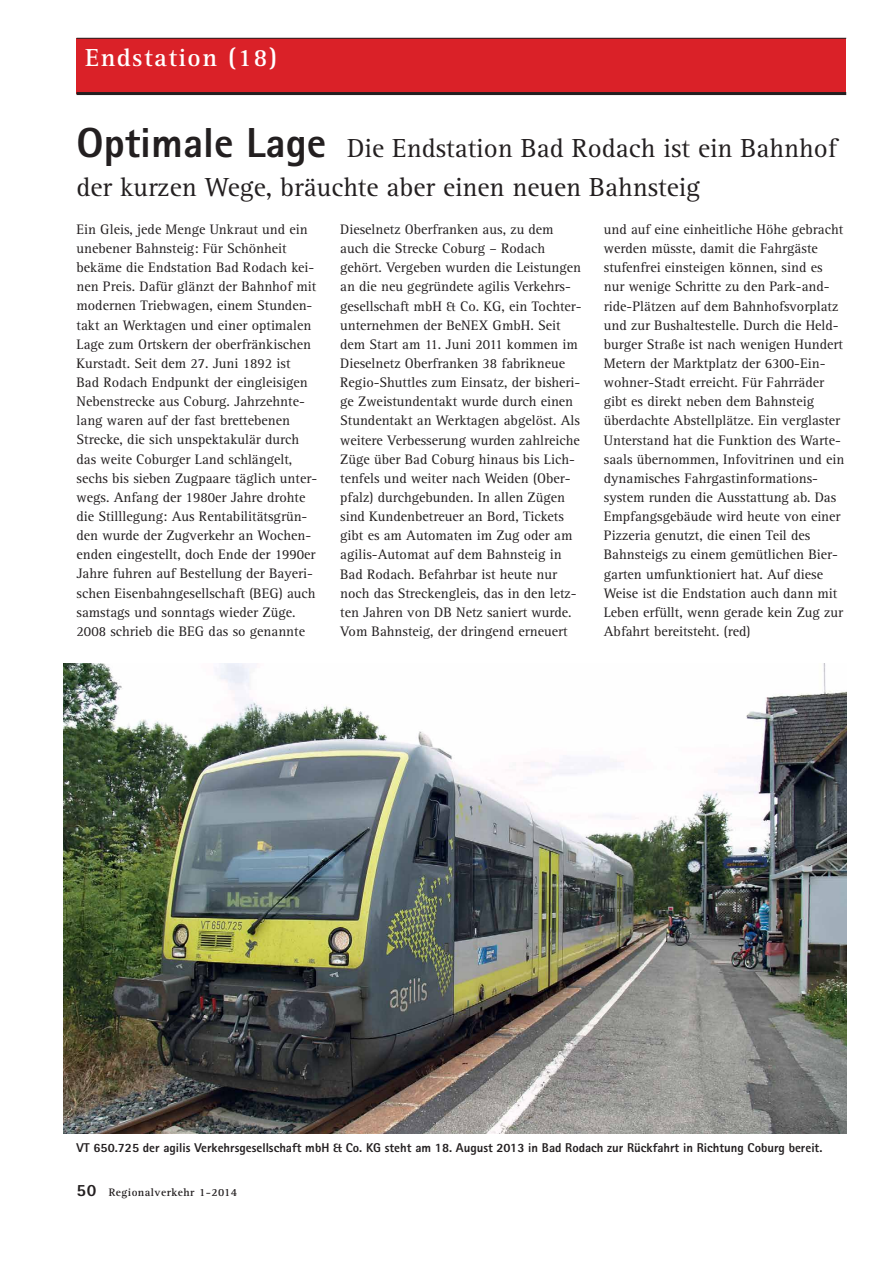
<style>
.page{position:relative;width:893px;height:1263px;background:#fff}
.page>*{position:absolute;margin:0;border:0;box-sizing:border-box;transform-origin:0 0}
.t1{font:27px/38.2px "Rotis Serif";color:#231f20}
.t2{font:700 25.5px "Rotis Serif";letter-spacing:.06em;color:#fff}
.t3{font:14.25px/19.2px "Rotis Serif";color:#231f20}
.t4{font:800 12.75px "Rotis Sans Serif";color:#231f20}
.t5{font:700 11.25px "Rotis Serif";letter-spacing:.04em;color:#231f20}
.s1{font-family:"Rotis Sans Serif";font-weight:800;font-size:42px}
.s2{font-family:"Rotis Sans Serif";font-weight:800;font-size:17.25px}
</style>
<div class="page">
<div style="left:77px;top:38px;width:769px;height:56px;background:#da2128"></div>
<hr style="left:77px;top:38px;width:769px;height:1px;background:#231f20">
<hr style="left:77px;top:92px;width:769px;height:3px;background:#231f20">
<img style="left:64px;top:663px;width:782px;height:470px">
<h2 class="t2" style="left:85px;top:43px;width:194px">Endstation (18)</h2>
<h1 class="t1" style="left:77px;top:130px;width:762px"><span class="s1">Optimale Lage</span> Die Endstation Bad Rodach ist ein Bahnhof der kurzen Wege, bräuchte aber einen neuen Bahnsteig</h1>
<p class="t3" style="left:77px;top:220px;width:242px">Ein Gleis, jede Menge Unkraut und ein unebener Bahnsteig: Für Schönheit bekäme die Endstation Bad Rodach kei&shy;nen Preis. Dafür glänzt der Bahnhof mit modernen Triebwagen, einem Stunden&shy;takt an Werktagen und einer optimalen Lage zum Ortskern der oberfränkischen Kurstadt. Seit dem 27. Juni 1892 ist<br>Bad Rodach Endpunkt der eingleisigen Nebenstrecke aus Coburg. Jahrzehnte&shy;lang waren auf der fast brettebenen Strecke, die sich unspektakulär durch das weite Coburger Land schlängelt, sechs bis sieben Zugpaare täglich unter&shy;wegs. Anfang der 1980er Jahre drohte die Stilllegung: Aus Rentabilitätsgrün&shy;den wurde der Zugverkehr an Wochen&shy;enden eingestellt, doch Ende der 1990er Jahre fuhren auf Bestellung der Bayeri&shy;schen Eisenbahngesellschaft (BEG) auch samstags und sonntags wieder Züge.<br>2008 schrieb die BEG das so genannte</p>
<p class="t3" style="left:340px;top:220px;width:243px">Dieselnetz Oberfranken aus, zu dem auch die Strecke Coburg – Rodach gehört. Vergeben wurden die Leistungen an die neu gegründete agilis Verkehrs&shy;gesellschaft mbH &amp; Co. KG, ein Tochter&shy;unternehmen der BeNEX GmbH. Seit dem Start am 11. Juni 2011 kommen im Dieselnetz Oberfranken 38 fabrikneue Regio-Shuttles zum Einsatz, der bisheri&shy;ge Zweistundentakt wurde durch einen Stundentakt an Werktagen abgelöst. Als weitere Verbesserung wurden zahlreiche Züge über Bad Coburg hinaus bis Lich&shy;tenfels und weiter nach Weiden (Ober&shy;pfalz) durchgebunden. In allen Zügen sind Kundenbetreuer an Bord, Tickets gibt es am Automaten im Zug oder am agilis-Automat auf dem Bahnsteig in Bad Rodach. Befahrbar ist heute nur noch das Streckengleis, das in den letz&shy;ten Jahren von DB Netz saniert wurde.<br>Vom Bahnsteig, der dringend erneuert</p>
<p class="t3" style="left:604px;top:220px;width:242px">und auf eine einheitliche Höhe gebracht werden müsste, damit die Fahrgäste stufenfrei einsteigen können, sind es nur wenige Schritte zu den Park-and&shy;ride-Plätzen auf dem Bahnhofsvorplatz und zur Bushaltestelle. Durch die Held&shy;burger Straße ist nach wenigen Hundert Metern der Marktplatz der 6300-Ein&shy;wohner-Stadt erreicht. Für Fahrräder gibt es direkt neben dem Bahnsteig überdachte Abstellplätze. Ein verglaster Unterstand hat die Funktion des Warte&shy;saals übernommen, Infovitrinen und ein dynamisches Fahrgastinformations&shy;system runden die Ausstattung ab. Das Empfangsgebäude wird heute von einer Pizzeria genutzt, die einen Teil des Bahnsteigs zu einem gemütlichen Bier&shy;garten umfunktioniert hat. Auf diese Weise ist die Endstation auch dann mit Leben erfüllt, wenn gerade kein Zug zur Abfahrt bereitsteht. (red)</p>
<p class="t4" style="left:77px;top:1140px;width:747px">VT 650.725 der agilis Verkehrsgesellschaft mbH &amp; Co. KG steht am 18. August 2013 in Bad Rodach zur Rückfahrt in Richtung Coburg bereit.</p>
<p class="t5" style="left:77px;top:1185px;width:162px"><span class="s2">50</span> Regionalverkehr 1-2014</p>
</div>
